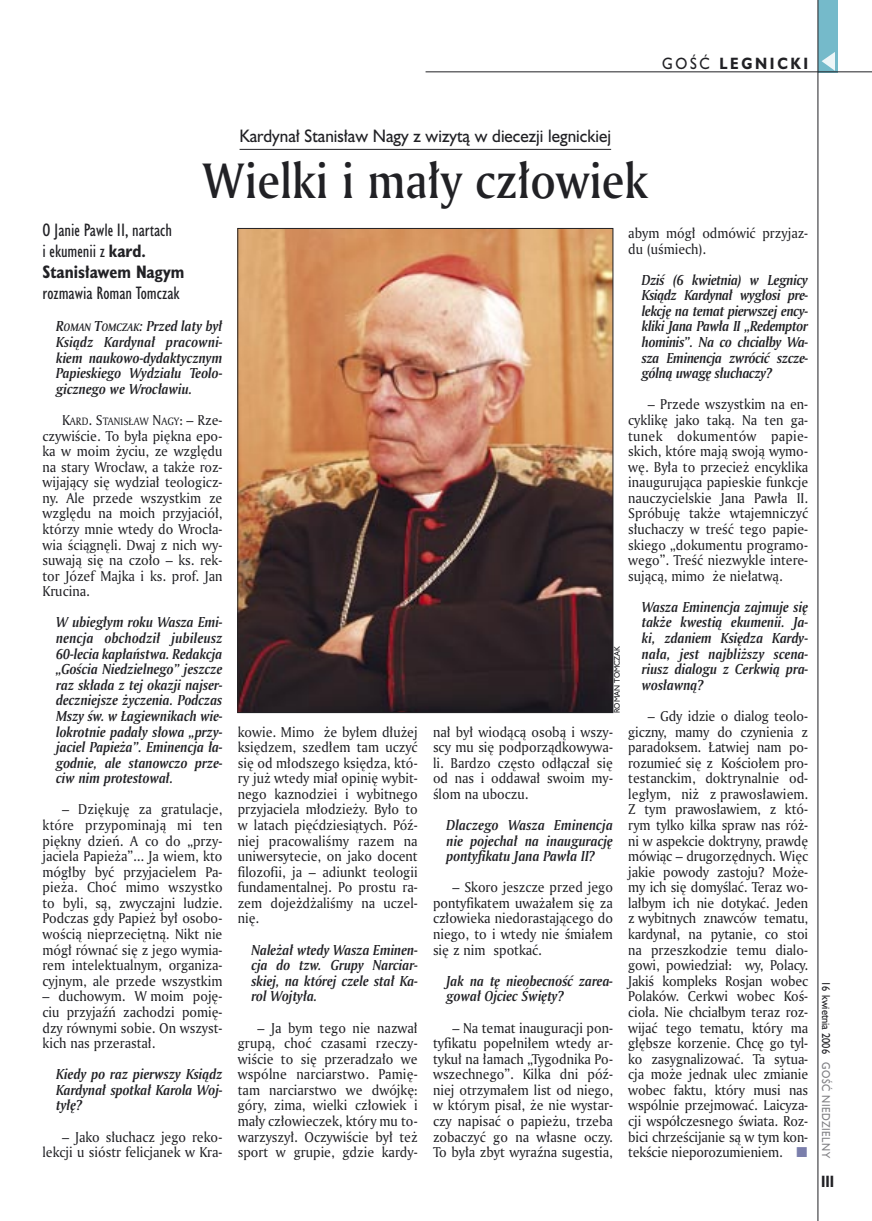
<style>
.page{position:relative;width:872px;height:1221px;background:#fff}
.page>*{position:absolute;margin:0;border:0;box-sizing:border-box;transform-origin:0 0}
._05a_tytyl_AmMd_32_pt{font:48px "Amerigo Md PL";color:#212125;scale:.9 1}
._06-4_lead_lokal_HuCn_11_pt{font:16.5px/21px "Humanst 521 Cn PL";color:#212125}
._04-3_nadtytul_lokal{font:16.5px "Humanst 521 PL";color:#212125;scale:.94 1}
._15b_temat_prawo{font:700 15px "Humanst 521 PL";letter-spacing:.2em;color:#212125;scale:.9 1}
._17_pagina_prawa{font:700 15px "Humanst 521 Cn PL";color:#212125;scale:.94 1}
._07_wywiad_pytanie{font:italic 700 13.95px/15.6px "Amerigo PL";color:#212125;text-align:justify;scale:.94 1}
._01_body_tekst{font:13.8px/15.6px "Amerigo PL";color:#212125;text-align:justify;scale:.94 1}
._19a_data_prawa_GOSC{font:10.5px "Humanst 521 PL";letter-spacing:.05em;color:#7f7f83;scale:.9 1}
._19_data_prawa{font:10.5px "Humanst 521 PL";color:#212125;scale:.9 1}
._01_body_tekst-2{font:10.35px "Amerigo PL";color:#212125;scale:.94 1}
._09a_autor_zdjecia_Hu_5_pt{font:7.5px "Humanst 521 PL";color:#212125;scale:.94 1}
.s1{font-weight:400}
.s2{font-weight:700}
.s3{font-size:10.5px}
.s4{font-size:13.8px}
</style>
<div class="page">
<div style="left:818px;top:0;width:19px;height:72px;background:#75baca"></div>
<hr style="left:817px;top:0;width:1px;height:1220px;background:#212125">
<svg style="left:821px;top:52px;width:14px;height:19px"></svg>
<hr style="left:425px;top:72px;width:447px;height:1px;background:#212125">
<hr style="left:239px;top:149px;width:372px;height:1px;background:#212125">
<img style="left:239px;top:230px;width:372px;height:480px">
<p class="_15b_temat_prawo" style="left:662px;top:53px;width:164px"><span class="s1">GOŚĆ</span> LEGNICKI</p>
<p class="_04-3_nadtytul_lokal" style="left:239px;top:125px;width:397px">Kardynał Stanisław Nagy z wizytą w diecezji legnickiej</p>
<p class="_05a_tytyl_AmMd_32_pt" style="left:203px;top:149px;width:496px">Wielki i mały człowiek</p>
<p class="_06-4_lead_lokal_HuCn_11_pt" style="left:43px;top:219px;width:143px">O Janie Pawle II, nartach<br>i ekumenii z <span class="s2">kard.<br>Stanisławem Nagym </span>rozmawia Roman Tomczak</p>
<p class="_07_wywiad_pytanie" style="left:56px;top:318px;width:179px">R<span class="s3">OMAN</span> T<span class="s3">OMCZAK</span>: Przed laty był Ksiądz Kardynał pracowni&shy;kiem naukowo-dydaktycznym Papieskiego Wydziału Teolo&shy;gicznego we Wrocławiu.</p>
<p class="_01_body_tekst-2" style="left:62px;top:414px;width:172px"><span class="s4">K</span>ARD<span class="s4">. S</span>TANISŁAW <span class="s4">N</span>AGY<span class="s4">: – Rze-</span></p>
<p class="_01_body_tekst" style="left:43px;top:427px;width:193px">czywiście. To była piękna epo&shy;ka w moim życiu, ze względu na stary Wrocław, a także roz&shy;wijający się wydział teologicz&shy;ny. Ale przede wszystkim ze względu na moich przyjaciół, którzy mnie wtedy do Wrocła&shy;wia ściągnęli. Dwaj z nich wy&shy;suwają się na czoło – ks. rek&shy;tor Józef Majka i ks. prof. Jan Krucina.</p>
<p class="_07_wywiad_pytanie" style="left:56px;top:614px;width:179px">W ubiegłym roku Wasza Emi&shy;nencja obchodził jubileusz 60-lecia kapłaństwa. Redakcja „Gościa Niedzielnego” jeszcze raz składa z tej okazji najser&shy;deczniejsze życzenia. Podczas Mszy św. w Łagiewnikach wie&shy;lokrotnie padały słowa „przy&shy;jaciel Papieża”. Eminencja ła&shy;godnie, ale stanowczo prze&shy;ciw nim protestował.</p>
<p class="_01_body_tekst" style="left:43px;top:801px;width:193px;text-indent:20px">– Dziękuję za gratulacje, które przypominają mi ten piękny dzień. A co do „przy&shy;jaciela Papieża”... Ja wiem, kto mógłby być przyjacielem Pa&shy;pieża. Choć mimo wszystko to byli, są, zwyczajni ludzie.<br>Podczas gdy Papież był osobo&shy;wością nieprzeciętną. Nikt nie mógł równać się z jego wymia&shy;rem intelektualnym, organiza&shy;cyjnym, ale przede wszystkim</p>
<p class="_01_body_tekst" style="left:43px;top:988px;width:193px">– duchowym. W moim poję&shy;ciu przyjaźń zachodzi pomię&shy;dzy równymi sobie. On wszyst&shy;kich nas przerastał.</p>
<p class="_07_wywiad_pytanie" style="left:56px;top:1066px;width:179px">Kiedy po raz pierwszy Ksiądz Kardynał spotkał Karola Woj&shy;tyłę?</p>
<p class="_01_body_tekst" style="left:43px;top:1128px;width:193px;text-align:right">– Jako słuchacz jego reko&shy;lekcji u sióstr felicjanek w Kra-</p>
<p class="_01_body_tekst" style="left:238px;top:723px;width:193px">kowie. Mimo że byłem dłużej księdzem, szedłem tam uczyć się od młodszego księdza, któ&shy;ry już wtedy miał opinię wybit&shy;nego kaznodziei i wybitnego przyjaciela młodzieży. Było to w latach pięćdziesiątych. Póź&shy;niej pracowaliśmy razem na uniwersytecie, on jako docent filozofii, ja – adiunkt teologii fundamentalnej. Po prostu ra&shy;zem dojeżdżaliśmy na uczel&shy;nię.</p>
<p class="_07_wywiad_pytanie" style="left:251px;top:941px;width:179px">Należał wtedy Wasza Eminen&shy;cja do tzw. Grupy Narciar&shy;skiej, na której czele stał Ka&shy;rol Wojtyła.</p>
<p class="_01_body_tekst" style="left:238px;top:1019px;width:193px;text-indent:20px">– Ja bym tego nie nazwał grupą, choć czasami rzeczy&shy;wiście to się przeradzało we wspólne narciarstwo. Pamię&shy;tam narciarstwo we dwójkę: góry, zima, wielki człowiek i mały człowieczek, który mu to&shy;warzyszył. Oczywiście był też sport w grupie, gdzie kardy-</p>
<p class="_01_body_tekst" style="left:628px;top:225px;width:193px">abym mógł odmówić przyjaz&shy;du (uśmiech).</p>
<p class="_07_wywiad_pytanie" style="left:642px;top:271px;width:179px">Dziś (6 kwietnia) w Legnicy Ksiądz Kardynał wygłosi pre&shy;lekcję na temat pierwszej ency&shy;kliki Jana Pawła II „Redemptor hominis”. Na co chciałby Wa&shy;sza Eminencja zwrócić szcze&shy;gólną uwagę słuchaczy?</p>
<p class="_01_body_tekst" style="left:628px;top:396px;width:193px;text-indent:20px">– Przede wszystkim na en&shy;cyklikę jako taką. Na ten ga&shy;tunek dokumentów papie&shy;skich, które mają swoją wymo&shy;wę. Była to przecież encyklika inaugurująca papieskie funkcje nauczycielskie Jana Pawła II.<br>Spróbuję także wtajemniczyć słuchaczy w treść tego papie&shy;skiego „dokumentu programo&shy;wego”. Treść niezwykle intere&shy;sującą, mimo że niełatwą.</p>
<p class="_07_wywiad_pytanie" style="left:642px;top:598px;width:179px">Wasza Eminencja zajmuje się także kwestią ekumenii. Ja&shy;ki, zdaniem Księdza Kardy&shy;nała, jest najbliższy scena&shy;riusz dialogu z Cerkwią pra&shy;wosławną?</p>
<p class="_01_body_tekst" style="left:628px;top:707px;width:193px;text-indent:20px">– Gdy idzie o dialog teolo&shy;giczny, mamy do czynienia z paradoksem. Łatwiej nam po&shy;rozumieć się z Kościołem pro&shy;testanckim, doktrynalnie od&shy;ległym, niż z prawosławiem.<br>Z tym prawosławiem, z któ&shy;rym tylko kilka spraw nas róż&shy;ni w aspekcie doktryny, prawdę mówiąc – drugorzędnych. Więc jakie powody zastoju? Może&shy;my ich się domyślać. Teraz wo&shy;lałbym ich nie dotykać. Jeden z wybitnych znawców tematu, kardynał, na pytanie, co stoi na przeszkodzie temu dialo&shy;gowi, powiedział: wy, Polacy.<br>Jakiś kompleks Rosjan wobec Polaków. Cerkwi wobec Koś&shy;cioła. Nie chciałbym teraz roz&shy;wijać tego tematu, który ma głębsze korzenie. Chcę go tyl&shy;ko zasygnalizować. Ta sytua&shy;cja może jednak ulec zmianie wobec faktu, który musi nas wspólnie przejmować. Laicyza&shy;cji współczesnego świata. Roz&shy;bici chrześcijanie są w tym kon&shy;tekście nieporozumieniem.</p>
<p class="_09a_autor_zdjecia_Hu_5_pt" style="left:612px;top:713px;width:73px;rotate:-90deg">ROMAN TOMCZAK</p>
<p class="_01_body_tekst" style="left:433px;top:723px;width:193px">nał był wiodącą osobą i wszy&shy;scy mu się podporządkowywa&shy;li. Bardzo często odłączał się od nas i oddawał swoim my&shy;ślom na uboczu.</p>
<p class="_07_wywiad_pytanie" style="left:446px;top:816px;width:178px">Dlaczego Wasza Eminencja nie pojechał na inaugurację pontyfikatu Jana Pawła II?</p>
<p class="_01_body_tekst" style="left:433px;top:879px;width:193px;text-indent:20px">– Skoro jeszcze przed jego pontyfikatem uważałem się za człowieka niedorastającego do niego, to i wtedy nie śmiałem się z nim spotkać.</p>
<p class="_07_wywiad_pytanie" style="left:446px;top:972px;width:179px">Jak na tę nieobecność zarea&shy;gował Ojciec Święty?</p>
<p class="_01_body_tekst" style="left:433px;top:1019px;width:193px;text-indent:20px">– Na temat inauguracji pon&shy;tyfikatu popełniłem wtedy ar&shy;tykuł na łamach „Tygodnika Po&shy;wszechnego”. Kilka dni póź&shy;niej otrzymałem list od niego, w którym pisał, że nie wystar&shy;czy napisać o papieżu, trzeba zobaczyć go na własne oczy.<br>To była zbyt wyraźna sugestia,</p>
<p class="_19_data_prawa" style="left:833px;top:981px;width:82px;rotate:90deg">16 kwietnia 2006</p>
<p class="_19a_data_prawa_GOSC" style="left:833px;top:1062px;width:108px;rotate:90deg">GOŚĆ NIEDZIELNY</p>
<p class="_17_pagina_prawa" style="left:821px;top:1171px;width:15px">III</p>
</div>
